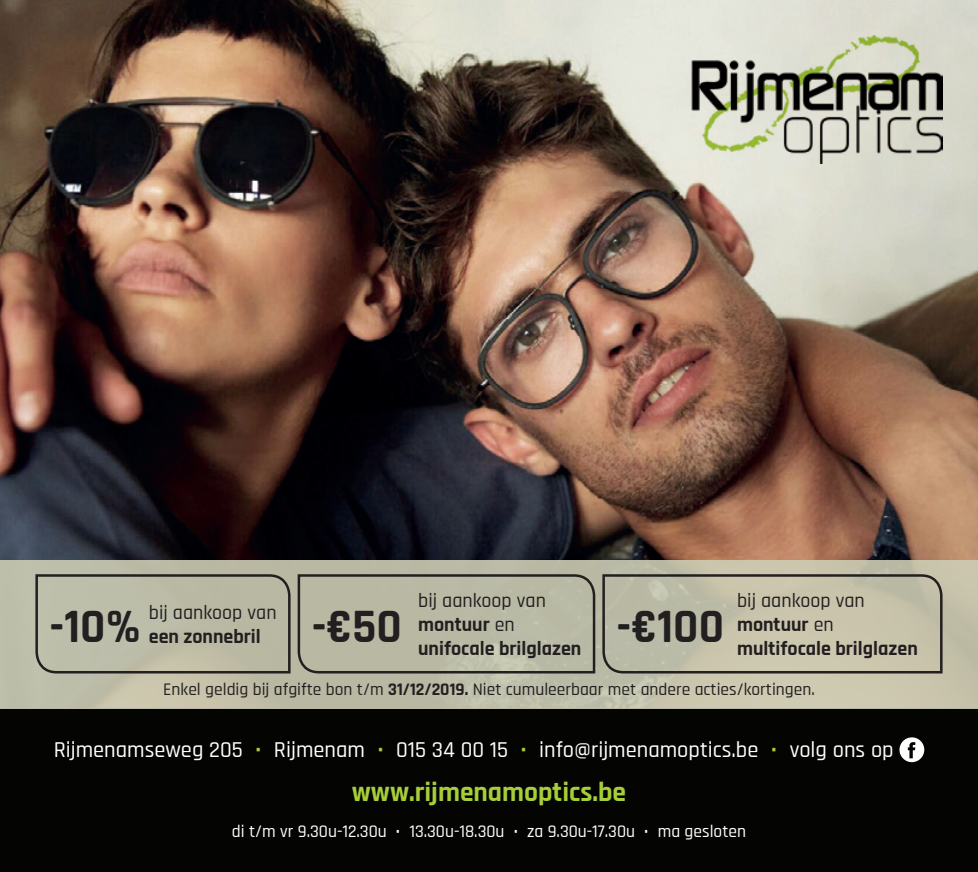
<style>
.page{position:relative;width:978px;height:872px;background:#fff}
.page>*{position:absolute;margin:0;border:0;box-sizing:border-box;transform-origin:0 0}
.t1{font:700 47.5px "Rajdhani";color:#231f20}
.t2{font:700 27.5px "Rajdhani";color:#a6ce39}
.t3{font:500 22.5px "Rajdhani";color:#fff}
.t4{font:700 20px/24px "Rajdhani";color:#231f20}
.t5{font:500 20px "Rajdhani";color:#231f20}
.t6{font:500 17.5px "Rajdhani";color:#231f20}
.t7{font:500 17.5px "Rajdhani";color:#fff}
.s1{font-weight:500}
.s2{font-weight:700}
.s3{color:#a6ce39}
</style>
<div class="page">
<img style="left:0;top:0;width:978px;height:560px">
<div style="left:0;top:709px;width:978px;height:163px;background:#040503"></div>
<img style="left:691px;top:35px;width:252px;height:128px">
<div style="left:899px;top:737px;width:25px;height:25px;background:#fff;border-radius:50%"></div>
<svg style="left:908px;top:742px;width:7px;height:16px"></svg>
<div style="left:0;top:560px;width:978px;height:149px;background:linear-gradient(to bottom,#bfbea9,#c1bfa9)"></div>
<svg style="left:34px;top:573px;width:563px;height:101px;background:#b0b09d"></svg>
<svg style="left:601px;top:573px;width:343px;height:101px;background:#b9b6a1"></svg>
<p class="t4" style="left:418px;top:589px;width:165px"><span class="s1">bij aankoop van </span>montuur <span class="s1">en </span>unifocale brilglazen</p>
<p class="t4" style="left:737px;top:589px;width:182px"><span class="s1">bij aankoop van </span>montuur <span class="s1">en </span>multifocale brilglazen</p>
<p class="t6" style="left:163px;top:679px;width:653px">Enkel geldig bij afgifte bon t/m <span class="s2">31/12/2019.</span> Niet cumuleerbaar met andere acties/kortingen.</p>
<p class="t5" style="left:149px;top:601px;width:129px">bij aankoop van</p>
<p class="t4" style="left:149px;top:625px;width:113px">een zonnebril</p>
<h1 class="t1" style="left:50px;top:597px;width:93px">-10%</h1>
<h1 class="t1" style="left:312px;top:597px;width:92px">-€50</h1>
<h1 class="t1" style="left:617px;top:597px;width:109px">-€100</h1>
<p class="t3" style="left:54px;top:737px;width:842px">Rijmenamseweg 205 <span class="s3">·</span> Rijmenam <span class="s3">·</span> 015 34 00 15 <span class="s3">·</span> info@rijmenamoptics.be <span class="s3">·</span> volg ons op</p>
<h2 class="t2" style="left:352px;top:775px;width:276px">www.rijmenamoptics.be</h2>
<p class="t7" style="left:232px;top:820px;width:516px">di t/m vr 9.30u-12.30u • 13.30u-18.30u • za 9.30u-17.30u • ma gesloten</p>
</div>
